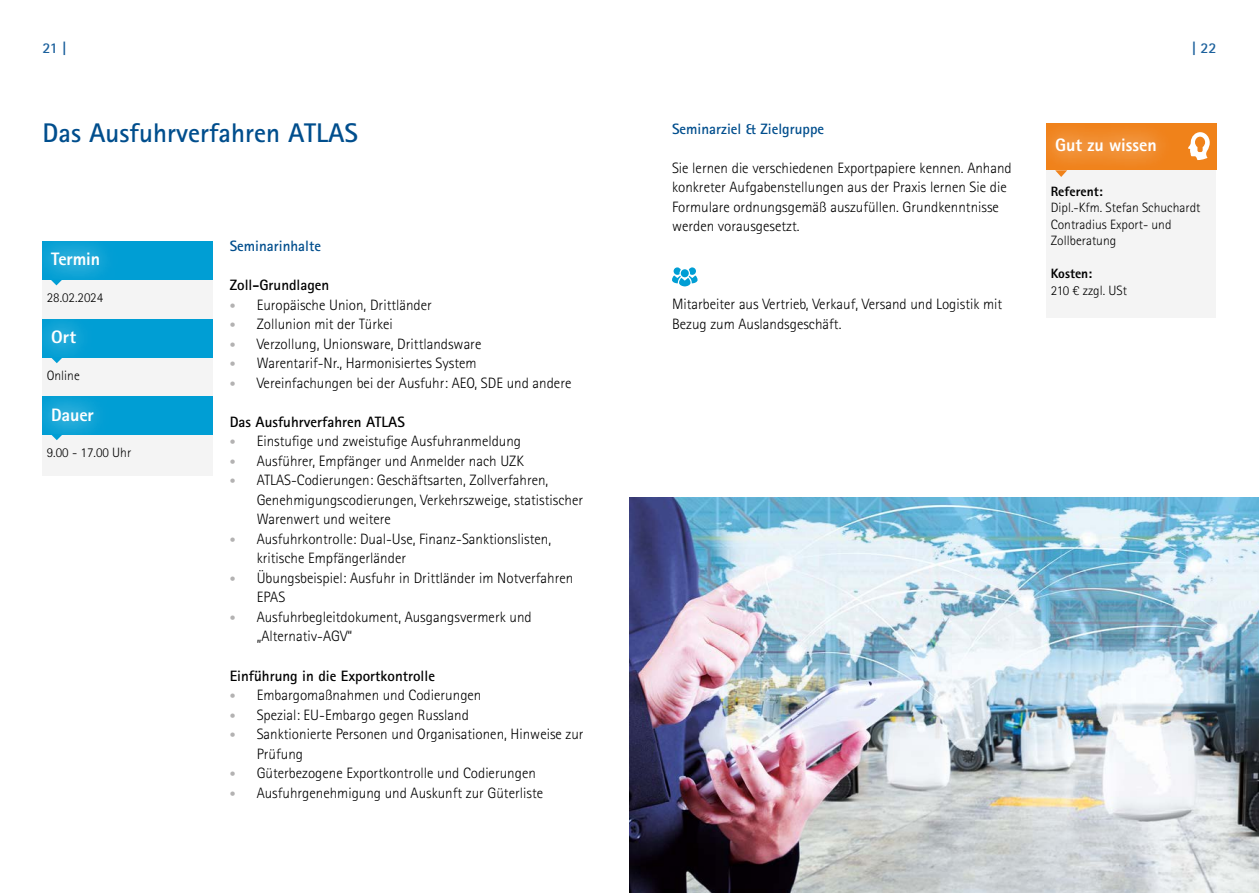
<style>
.page{position:relative;width:1259px;height:893px;background:#fff}
.page>*{position:absolute;margin:0;border:0;box-sizing:border-box;transform-origin:0 0}
.t1{font:700 27px "Rotis Sans Serif Std";color:#004e8d}
.t2{font:800 18px "Rotis Sans Serif Std";letter-spacing:-.005em;color:#fff}
.t3{font:300 15px/19.5px "Rotis Sans Serif Std";color:#000}
.t4{font:700 15px "Rotis Sans Serif Std";color:#000}
.t5{font:700 15px "Rotis Sans Serif Std";color:#004e8d}
.t6{font:700 15px "Rotis Sans Serif Std";color:#1b609c}
.t7{font:300 13.5px/16.5px "Rotis Sans Serif Std";color:#000}
.t8{font:800 13.5px "Rotis Sans Serif Std";color:#000}
.s1{font-size:12px;color:#b3b2b2}
</style>
<div class="page">
<div style="left:1046px;top:170px;width:170px;height:147px;background:#f4f4f4"></div>
<svg style="left:672px;top:267px;width:25px;height:19px"></svg>
<div style="left:681px;top:269px;width:8px;height:8px;background:#009ed4;border-radius:50%"></div>
<div style="left:43px;top:278px;width:170px;height:42px;background:#f4f4f4"></div>
<div style="left:43px;top:355px;width:170px;height:43px;background:#f4f4f4"></div>
<div style="left:43px;top:433px;width:170px;height:42px;background:#f4f4f4"></div>
<img style="left:629px;top:497px;width:630px;height:396px">
<div style="left:1046px;top:123px;width:170px;height:47px;background:#f0821a"></div>
<div style="left:1030px;top:113px;width:151px;height:66px;background:#fff"></div>
<div style="left:1037px;top:120px;width:137px;height:50px;background:#fff;opacity:.75"></div>
<svg style="left:1055px;top:170px;width:12px;height:7px"></svg>
<svg style="left:1188px;top:132px;width:21px;height:28px"></svg>
<div style="left:43px;top:241px;width:170px;height:38px;background:#009ed4"></div>
<div style="left:27px;top:227px;width:98px;height:66px;background:#fff"></div>
<div style="left:35px;top:234px;width:83px;height:50px;background:#fff;opacity:.75"></div>
<svg style="left:50px;top:279px;width:12px;height:6px"></svg>
<div style="left:43px;top:319px;width:170px;height:38px;background:#009ed4"></div>
<div style="left:26px;top:305px;width:75px;height:65px;background:#fff;opacity:.35"></div>
<div style="left:33px;top:312px;width:61px;height:50px;background:#fff;opacity:.75"></div>
<svg style="left:51px;top:357px;width:12px;height:6px"></svg>
<div style="left:43px;top:396px;width:170px;height:38px;background:#009ed4"></div>
<div style="left:25px;top:383px;width:93px;height:66px;background:#fff;opacity:.35"></div>
<div style="left:33px;top:390px;width:78px;height:50px;background:#fff;opacity:.75"></div>
<svg style="left:51px;top:434px;width:12px;height:6px"></svg>
<p class="t6" style="left:43px;top:38px;width:25px">21 |</p>
<p class="t6" style="left:1192px;top:38px;width:26px">| 22</p>
<h1 class="t1" style="left:43px;top:116px;width:317px">Das Ausfuhrverfahren ATLAS</h1>
<p class="t5" style="left:672px;top:119px;width:154px">Seminarziel &amp; Zielgruppe</p>
<p class="t3" style="left:672px;top:158px;width:341px">Sie lernen die verschiedenen Exportpapiere kennen. Anhand konkreter Aufgabenstellungen aus der Praxis lernen Sie die Formulare ordnungsgemäß auszufüllen. Grundkenntnisse werden vorausgesetzt.</p>
<p class="t2" style="left:51px;top:248px;width:51px">Termin</p>
<p class="t7" style="left:47px;top:289px;width:58px">28.02.2024</p>
<p class="t2" style="left:51px;top:326px;width:27px">Ort</p>
<p class="t7" style="left:47px;top:367px;width:34px">Online</p>
<p class="t2" style="left:51px;top:403px;width:44px">Dauer</p>
<p class="t7" style="left:47px;top:444px;width:86px">9.00 - 17.00 Uhr</p>
<p class="t5" style="left:230px;top:237px;width:93px">Seminarinhalte</p>
<p class="t4" style="left:230px;top:276px;width:101px">Zoll-Grundlagen</p>
<p class="t3" style="left:230px;top:295px;width:204px"><span class="s1">•</span> Europäische Union, Drittländer</p>
<p class="t3" style="left:230px;top:315px;width:165px"><span class="s1">•</span> Zollunion mit der Türkei</p>
<p class="t3" style="left:230px;top:334px;width:253px"><span class="s1">•</span> Verzollung, Unionsware, Drittlandsware</p>
<p class="t3" style="left:230px;top:354px;width:248px"><span class="s1">•</span> Warentarif-Nr., Harmonisiertes System</p>
<p class="t3" style="left:230px;top:373px;width:343px"><span class="s1">•</span> Vereinfachungen bei der Ausfuhr: AEO, SDE und andere</p>
<p class="t4" style="left:230px;top:412px;width:177px">Das Ausfuhrverfahren ATLAS</p>
<p class="t3" style="left:230px;top:432px;width:293px"><span class="s1">•</span> Einstufige und zweistufige Ausfuhranmeldung</p>
<p class="t3" style="left:230px;top:451px;width:296px"><span class="s1">•</span> Ausführer, Empfänger und Anmelder nach UZK</p>
<p class="t3" style="left:257px;top:471px;width:328px;text-indent:-27px"><span class="s1">•</span> ATLAS-Codierungen: Geschäftsarten, Zollverfahren,<br>Genehmigungscodierungen, Verkehrszweige, statistischer<br>Warenwert und weitere</p>
<p class="t3" style="left:257px;top:529px;width:296px;text-indent:-27px"><span class="s1">•</span> Ausfuhrkontrolle: Dual-Use, Finanz-Sanktionslisten, kritische Empfängerländer</p>
<p class="t3" style="left:257px;top:568px;width:318px;text-indent:-27px"><span class="s1">•</span> Übungsbeispiel: Ausfuhr in Drittländer im Notverfahren<br>EPAS</p>
<p class="t3" style="left:257px;top:607px;width:276px;text-indent:-27px"><span class="s1">•</span> Ausfuhrbegleitdokument, Ausgangsvermerk und „Alternativ-AGV“</p>
<p class="t4" style="left:230px;top:666px;width:207px">Einführung in die Exportkontrolle</p>
<p class="t3" style="left:230px;top:685px;width:253px"><span class="s1">•</span> Embargomaßnahmen und Codierungen</p>
<p class="t3" style="left:230px;top:705px;width:241px"><span class="s1">•</span> Spezial: EU-Embargo gegen Russland</p>
<p class="t3" style="left:257px;top:724px;width:328px;text-indent:-27px"><span class="s1">•</span> Sanktionierte Personen und Organisationen, Hinweise zur<br>Prüfung</p>
<p class="t3" style="left:230px;top:763px;width:308px"><span class="s1">•</span> Güterbezogene Exportkontrolle und Codierungen</p>
<p class="t3" style="left:230px;top:783px;width:315px"><span class="s1">•</span> Ausfuhrgenehmigung und Auskunft zur Güterliste</p>
<p class="t3" style="left:672px;top:294px;width:332px">Mitarbeiter aus Vertrieb, Verkauf, Versand und Logistik mit<br>Bezug zum Auslandsgeschäft.</p>
<p class="t2" style="left:1055px;top:134px;width:103px">Gut zu wissen</p>
<p class="t8" style="left:1050px;top:183px;width:54px">Referent:</p>
<p class="t7" style="left:1050px;top:200px;width:151px">Dipl.-Kfm. Stefan Schuchardt<br>Contradius Export- und<br>Zollberatung</p>
<p class="t8" style="left:1050px;top:265px;width:43px">Kosten:</p>
<p class="t7" style="left:1050px;top:282px;width:78px">210 € zzgl. USt</p>
</div>
